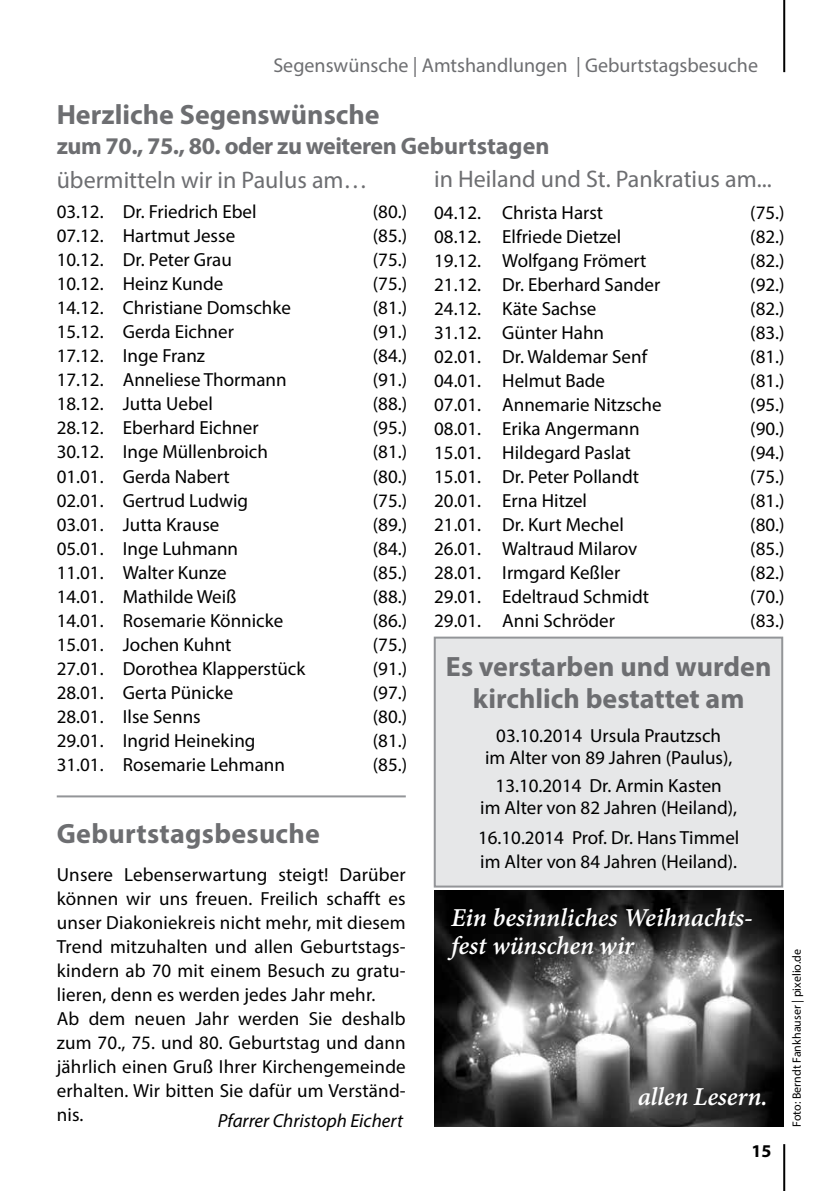
<style>
.page{position:relative;width:840px;height:1191px;background:#fff}
.page>*{position:absolute;margin:0;border:0;box-sizing:border-box;transform-origin:0 0}
.t1{font:700 28px/32px "Myriad Pro";color:#6d6e71;text-align:center}
.t2{font:italic 700 28px/28px "Adobe Devanagari";letter-spacing:-.005em;color:#fff}
.t3{font:24px "Myriad Pro";color:#6d6e71}
.t4{font:700 24px "Myriad Pro";letter-spacing:-.02em;color:#6d6e71}
.t5{font:20px "Myriad Pro";color:#6d6e71}
.t6{font:19px/24px "Myriad Pro";color:#000;text-align:center}
.t7{font:italic 19px "Myriad Pro";color:#000}
.t8{font:700 18px "Myriad Pro";color:#000}
.t9{font:12px "Myriad Pro";color:#000}
</style>
<div class="page">
<hr style="left:782px;top:1144px;width:2px;height:47px;background:#000">
<div style="left:433px;top:636px;width:349px;height:251px;background:#e6e7e8;border:2px solid #939598"></div>
<hr style="left:782px;top:0;width:2px;height:72px;background:#000">
<hr style="left:57px;top:795px;width:348px;height:2px;background:#939598">
<img style="left:434px;top:890px;width:349px;height:236px">
<p class="t5" style="left:273px;top:53px;width:486px">Segenswünsche | Amtshandlungen | Geburtstagsbesuche</p>
<h1 class="t1" style="left:57px;top:97px;width:324px">Herzliche Segenswünsche</h1>
<p class="t4" style="left:57px;top:130px;width:494px">zum 70., 75., 80. oder zu weiteren Geburtstagen</p>
<p class="t3" style="left:57px;top:165px;width:312px">übermitteln wir in Paulus am…</p>
<p class="t3" style="left:434px;top:164px;width:339px">in Heiland und St. Pankratius am...</p>
<p class="t6" style="left:434px;top:200px;width:170px">04.12. Christa Harst</p>
<p class="t6" style="left:749px;top:200px;width:36px">(75.)</p>
<p class="t6" style="left:434px;top:224px;width:188px">08.12. Elfriede Dietzel</p>
<p class="t6" style="left:749px;top:224px;width:36px">(82.)</p>
<p class="t6" style="left:434px;top:248px;width:214px">19.12. Wolfgang Frömert</p>
<p class="t6" style="left:749px;top:248px;width:36px">(82.)</p>
<p class="t6" style="left:434px;top:272px;width:227px">21.12. Dr. Eberhard Sander</p>
<p class="t6" style="left:749px;top:272px;width:36px">(92.)</p>
<p class="t6" style="left:434px;top:296px;width:164px">24.12. Käte Sachse</p>
<p class="t6" style="left:749px;top:296px;width:36px">(82.)</p>
<p class="t6" style="left:434px;top:320px;width:171px">31.12. Günter Hahn</p>
<p class="t6" style="left:749px;top:320px;width:36px">(83.)</p>
<p class="t6" style="left:434px;top:344px;width:214px">02.01. Dr. Waldemar Senf</p>
<p class="t6" style="left:749px;top:344px;width:36px">(81.)</p>
<p class="t6" style="left:434px;top:368px;width:172px">04.01. Helmut Bade</p>
<p class="t6" style="left:749px;top:368px;width:36px">(81.)</p>
<p class="t6" style="left:434px;top:392px;width:229px">07.01. Annemarie Nitzsche</p>
<p class="t6" style="left:749px;top:392px;width:36px">(95.)</p>
<p class="t6" style="left:434px;top:416px;width:207px">08.01. Erika Angermann</p>
<p class="t6" style="left:749px;top:416px;width:36px">(90.)</p>
<p class="t6" style="left:434px;top:440px;width:198px">15.01. Hildegard Paslat</p>
<p class="t6" style="left:749px;top:440px;width:36px">(94.)</p>
<p class="t6" style="left:434px;top:464px;width:206px">15.01. Dr. Peter Pollandt</p>
<p class="t6" style="left:749px;top:464px;width:36px">(75.)</p>
<p class="t6" style="left:434px;top:488px;width:154px">20.01. Erna Hitzel</p>
<p class="t6" style="left:749px;top:488px;width:36px">(81.)</p>
<p class="t6" style="left:434px;top:512px;width:191px">21.01. Dr. Kurt Mechel</p>
<p class="t6" style="left:749px;top:512px;width:36px">(80.)</p>
<p class="t6" style="left:434px;top:536px;width:204px">26.01. Waltraud Milarov</p>
<p class="t6" style="left:749px;top:536px;width:36px">(85.)</p>
<p class="t6" style="left:434px;top:560px;width:187px">28.01. Irmgard Keßler</p>
<p class="t6" style="left:749px;top:560px;width:36px">(82.)</p>
<p class="t6" style="left:434px;top:584px;width:216px">29.01. Edeltraud Schmidt</p>
<p class="t6" style="left:749px;top:584px;width:36px">(70.)</p>
<p class="t6" style="left:434px;top:608px;width:182px">29.01. Anni Schröder</p>
<p class="t6" style="left:749px;top:608px;width:36px">(83.)</p>
<p class="t6" style="left:57px;top:200px;width:201px">03.12. Dr. Friedrich Ebel</p>
<p class="t6" style="left:372px;top:200px;width:36px">(80.)</p>
<p class="t6" style="left:57px;top:224px;width:180px">07.12. Hartmut Jesse</p>
<p class="t6" style="left:372px;top:224px;width:36px">(85.)</p>
<p class="t6" style="left:57px;top:248px;width:176px">10.12. Dr. Peter Grau</p>
<p class="t6" style="left:372px;top:248px;width:36px">(75.)</p>
<p class="t6" style="left:57px;top:272px;width:168px">10.12. Heinz Kunde</p>
<p class="t6" style="left:372px;top:272px;width:36px">(75.)</p>
<p class="t6" style="left:57px;top:296px;width:235px">14.12. Christiane Domschke</p>
<p class="t6" style="left:372px;top:296px;width:36px">(81.)</p>
<p class="t6" style="left:57px;top:320px;width:178px">15.12. Gerda Eichner</p>
<p class="t6" style="left:372px;top:320px;width:36px">(91.)</p>
<p class="t6" style="left:57px;top:344px;width:150px">17.12. Inge Franz</p>
<p class="t6" style="left:372px;top:344px;width:36px">(84.)</p>
<p class="t6" style="left:57px;top:368px;width:231px">17.12. Anneliese Thormann</p>
<p class="t6" style="left:372px;top:368px;width:36px">(91.)</p>
<p class="t6" style="left:57px;top:392px;width:157px">18.12. Jutta Uebel</p>
<p class="t6" style="left:372px;top:392px;width:36px">(88.)</p>
<p class="t6" style="left:57px;top:416px;width:203px">28.12. Eberhard Eichner</p>
<p class="t6" style="left:372px;top:416px;width:36px">(95.)</p>
<p class="t6" style="left:57px;top:440px;width:213px">30.12. Inge Müllenbroich</p>
<p class="t6" style="left:372px;top:440px;width:36px">(81.)</p>
<p class="t6" style="left:57px;top:464px;width:174px">01.01. Gerda Nabert</p>
<p class="t6" style="left:372px;top:464px;width:36px">(80.)</p>
<p class="t6" style="left:57px;top:488px;width:193px">02.01. Gertrud Ludwig</p>
<p class="t6" style="left:372px;top:488px;width:36px">(75.)</p>
<p class="t6" style="left:57px;top:512px;width:164px">03.01. Jutta Krause</p>
<p class="t6" style="left:372px;top:512px;width:36px">(89.)</p>
<p class="t6" style="left:57px;top:536px;width:183px">05.01. Inge Luhmann</p>
<p class="t6" style="left:372px;top:536px;width:36px">(84.)</p>
<p class="t6" style="left:57px;top:560px;width:171px">11.01. Walter Kunze</p>
<p class="t6" style="left:372px;top:560px;width:36px">(85.)</p>
<p class="t6" style="left:57px;top:584px;width:181px">14.01. Mathilde Weiß</p>
<p class="t6" style="left:372px;top:584px;width:36px">(88.)</p>
<p class="t6" style="left:57px;top:608px;width:228px">14.01. Rosemarie Könnicke</p>
<p class="t6" style="left:372px;top:608px;width:36px">(86.)</p>
<p class="t6" style="left:57px;top:632px;width:176px">15.01. Jochen Kuhnt</p>
<p class="t6" style="left:372px;top:632px;width:36px">(75.)</p>
<p class="t6" style="left:57px;top:656px;width:250px">27.01. Dorothea Klapperstück</p>
<p class="t6" style="left:372px;top:656px;width:36px">(91.)</p>
<p class="t6" style="left:57px;top:680px;width:178px">28.01. Gerta Pünicke</p>
<p class="t6" style="left:372px;top:680px;width:36px">(97.)</p>
<p class="t6" style="left:57px;top:704px;width:145px">28.01. Ilse Senns</p>
<p class="t6" style="left:372px;top:704px;width:36px">(80.)</p>
<p class="t6" style="left:57px;top:728px;width:200px">29.01. Ingrid Heineking</p>
<p class="t6" style="left:372px;top:728px;width:36px">(81.)</p>
<p class="t6" style="left:57px;top:752px;width:229px">31.01. Rosemarie Lehmann</p>
<p class="t6" style="left:372px;top:752px;width:36px">(85.)</p>
<h1 class="t1" style="left:445px;top:649px;width:327px">Es verstarben und wurden kirchlich bestattet am</h1>
<p class="t6" style="left:484px;top:724px;width:249px;line-height:22px">03.10.2014 Ursula Prautzsch im Alter von 89 Jahren (Paulus),</p>
<p class="t6" style="left:480px;top:774px;width:258px;line-height:22px">13.10.2014 Dr. Armin Kasten<br>im Alter von 82 Jahren (Heiland),</p>
<p class="t6" style="left:478px;top:825px;width:263px;text-align:left">16.10.2014 Prof. Dr. Hans Timmel im Alter von 84 Jahren (Heiland).</p>
<h1 class="t1" style="left:57px;top:816px;width:265px">Geburtstagsbesuche</h1>
<p class="t6" style="left:57px;top:862px;width:350px;text-align:left">Unsere Lebenserwartung steigt! Darüber können wir uns freuen. Freilich schafft es unser Diakoniekreis nicht mehr, mit diesem Trend mitzuhalten und allen Geburtstags&shy;kindern ab 70 mit einem Besuch zu gratu&shy;lieren, denn es werden jedes Jahr mehr.<br>Ab dem neuen Jahr werden Sie deshalb zum 70., 75. und 80. Geburtstag und dann jährlich einen Gruß Ihrer Kirchengemeinde erhalten. Wir bitten Sie dafür um Verständ&shy;nis.</p>
<h1 class="t2" style="left:451px;top:906px;width:303px">Ein besinnliches Weihnachts&shy;fest wünschen wir</h1>
<h1 class="t2" style="left:637px;top:1085px;width:131px">allen Lesern.</h1>
<p class="t7" style="left:218px;top:1108px;width:186px">Pfarrer Christoph Eichert</p>
<p class="t8" style="left:751px;top:1139px;width:21px">15</p>
<p class="t9" style="left:788px;top:1126px;width:179px;rotate:-90deg">Foto: Berndt Fankhauser | pixelio.de</p>
</div>
